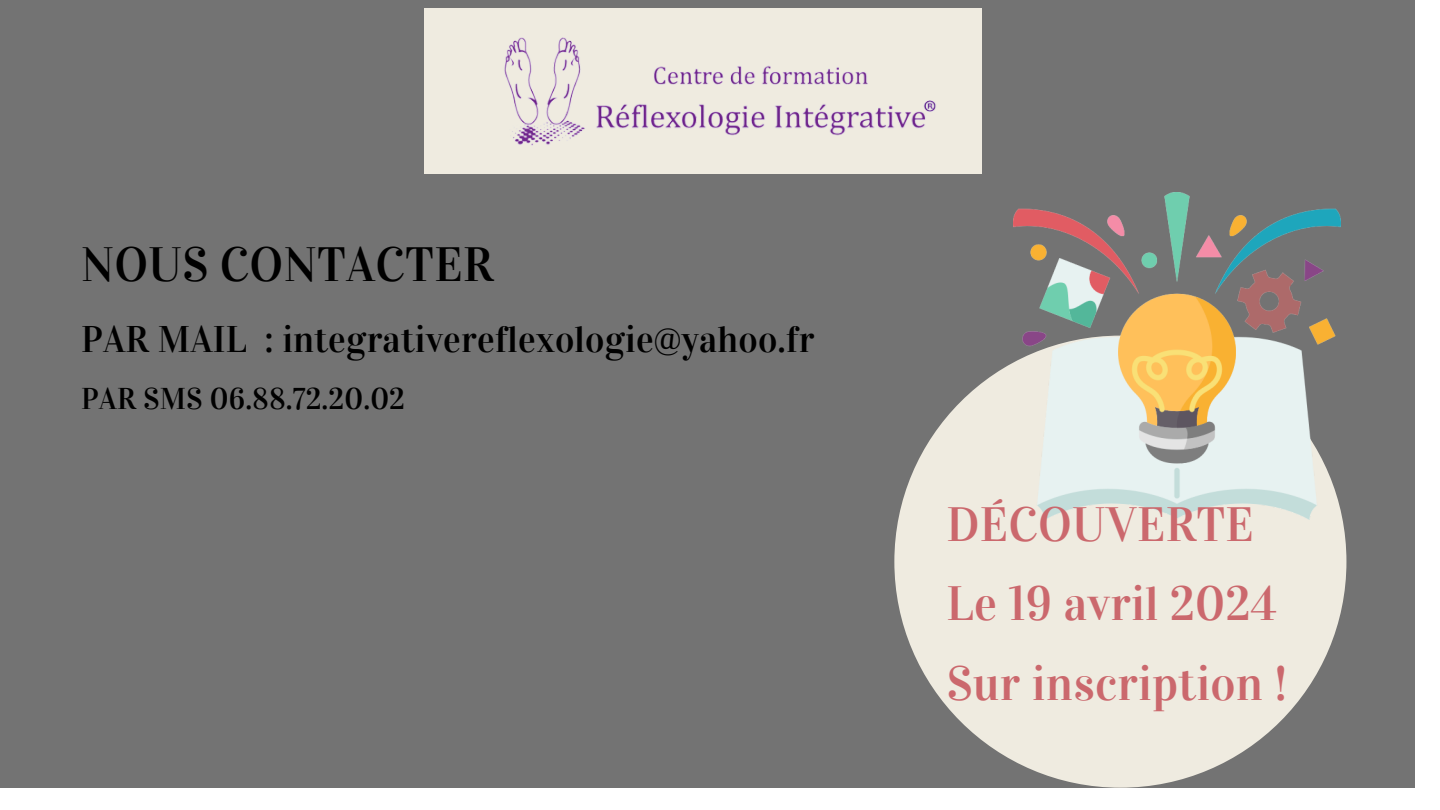
<style>
.page{position:relative;width:1440px;height:810px;background:#fff}
.page>*{position:absolute;margin:0;border:0;box-sizing:border-box;transform-origin:0 0}
.t1{font:48px/79.5px "Vidaloka";letter-spacing:.005em;color:#cb686d}
.t2{font:48px "Vidaloka";letter-spacing:.005em;color:#000}
.t3{font:37px "Vidaloka";letter-spacing:.005em;color:#000}
.t4{font:30px "Vidaloka";letter-spacing:.005em;color:#000}
</style>
<div class="page">
<div style="left:0;top:0;width:1415px;height:788px;background:#737373"></div>
<div style="left:424px;top:8px;width:557px;height:166px;background:#efebe0"></div>
<img style="left:504px;top:37px;width:432px;height:109px">
<div style="left:894px;top:336px;width:452px;height:452px;background:#efebe0;border-radius:50%"></div>
<img style="left:1013px;top:192px;width:327px;height:327px">
<p class="t2" style="left:81px;top:236px;width:414px">NOUS CONTACTER</p>
<p class="t3" style="left:81px;top:317px;width:735px">PAR MAIL : integrativereflexologie@yahoo.fr</p>
<p class="t4" style="left:81px;top:381px;width:325px">PAR SMS 06.88.72.20.02</p>
<p class="t1" style="left:946px;top:485px;width:342px">DÉCOUVERTE<br>Le 19 avril 2024<br>Sur inscription !</p>
</div>
